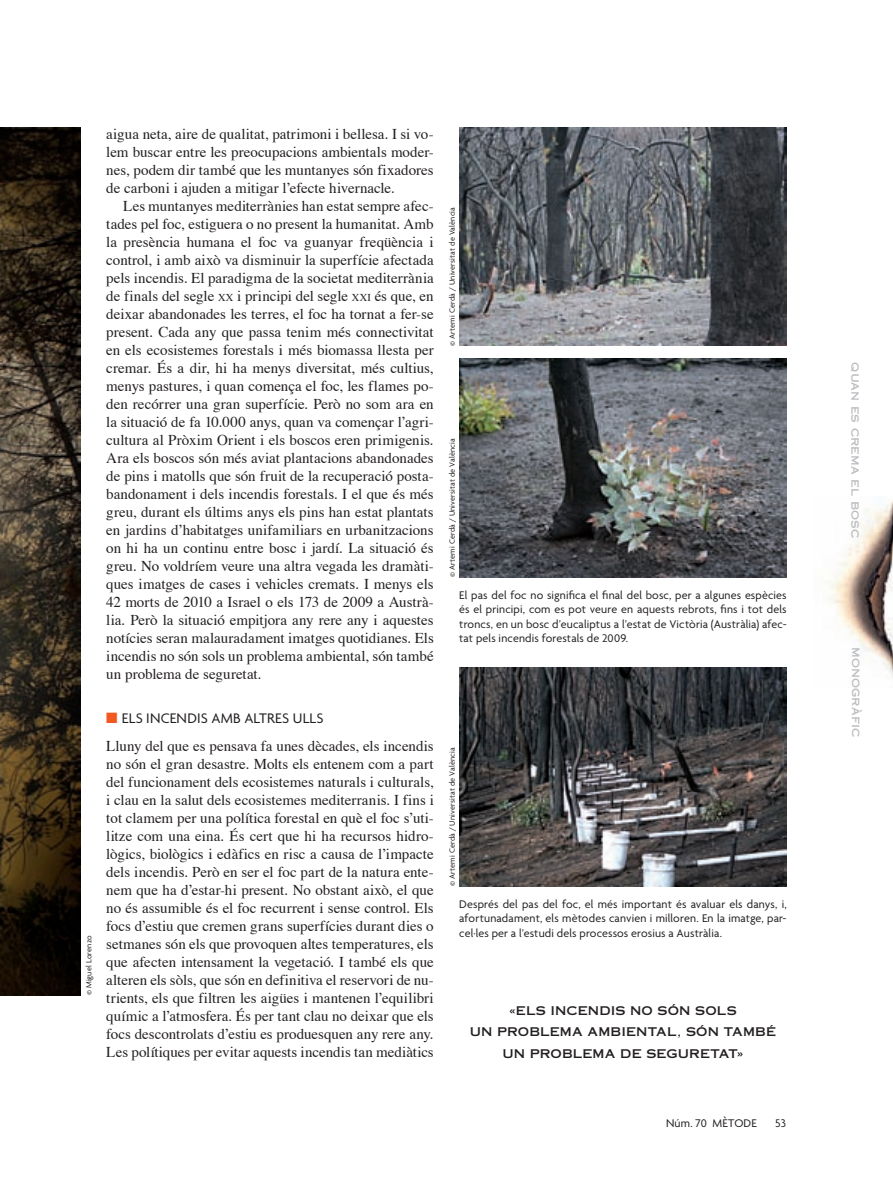
<style>
.page{position:relative;width:893px;height:1191px;background:#fff}
.page>*{position:absolute;margin:0;border:0;box-sizing:border-box;transform-origin:0 0}
.t1{font:15px/18px "Times";color:#231f20;text-align:justify}
.t2{font:15px "Agenda";letter-spacing:.015em;color:#231f20}
.t3{font:12px/14.2px "Agenda";letter-spacing:.015em;color:#231f20;text-align:justify}
.t4{font:12px/21.8px "Copperplate Thirty One AB";letter-spacing:.01em;color:#231f20;text-align:center}
.t5{font:12px "Copperplate Thirty One AB";letter-spacing:.005em;color:#bcbdc0}
.t6{font:8.25px "Agenda";letter-spacing:.02em;color:#231f20}
.s1{font-size:10.5px}
.s2{color:#f15921}
</style>
<div class="page">
<img style="left:826px;top:500px;width:67px;height:178px">
<img style="left:0;top:128px;width:81px;height:867px">
<img style="left:459px;top:128px;width:328px;height:218px">
<img style="left:459px;top:359px;width:328px;height:218px">
<img style="left:459px;top:668px;width:328px;height:218px">
<p class="t6" style="left:85px;top:995px;width:61px;rotate:-90deg">© Miguel Lorenzo</p>
<p class="t1" style="left:106px;top:126px;width:329px">aigua neta, aire de qualitat, patrimoni i bellesa. I si vo&shy;lem buscar entre les preocupacions ambientals moder&shy;nes, podem dir també que les muntanyes són fixadores de carboni i ajuden a mitigar l’efecte hivernacle.</p>
<p class="t1" style="left:106px;top:198px;width:329px;text-indent:17px">Les muntanyes mediterrànies han estat sempre afec&shy;tades pel foc, estiguera o no present la humanitat. Amb la presència humana el foc va guanyar freqüència i control, i amb això va disminuir la superfície afectada pels incendis. El paradigma de la societat mediterrània de finals del segle <span class="s1">XX</span> i principi del segle <span class="s1">XXI</span> és que, en deixar abandonades les terres, el foc ha tornat a fer-se present. Cada any que passa tenim més connectivitat en els ecosistemes forestals i més biomassa llesta per cremar. És a dir, hi ha menys diversitat, més cultius, menys pastures, i quan comença el foc, les flames po&shy;den recórrer una gran superfície. Però no som ara en la situació de fa 10.000 anys, quan va començar l’agri&shy;cultura al Pròxim Orient i els boscos eren primigenis.<br>Ara els boscos són més aviat plantacions abandonades de pins i matolls que són fruit de la recuperació posta&shy;bandonament i dels incendis forestals. I el que és més greu, durant els últims anys els pins han estat plantats en jardins d’habitatges unifamiliars en urbanitzacions on hi ha un continu entre bosc i jardí. La situació és greu. No voldríem veure una altra vegada les dramàti&shy;ques imatges de cases i vehicles cremats. I menys els 42 morts de 2010 a Israel o els 173 de 2009 a Austrà&shy;lia. Però la situació empitjora any rere any i aquestes notícies seran malauradament imatges quotidianes. Els incendis no són sols un problema ambiental, són també un problema de seguretat.</p>
<p class="t2" style="left:106px;top:712px;width:219px"><span class="s2">■</span> ELS INCENDIS AMB ALTRES ULLS</p>
<p class="t1" style="left:106px;top:738px;width:329px">Lluny del que es pensava fa unes dècades, els incendis no són el gran desastre. Molts els entenem com a part del funcionament dels ecosistemes naturals i culturals, i clau en la salut dels ecosistemes mediterranis. I fins i tot clamem per una política forestal en què el foc s’uti&shy;litze com una eina. És cert que hi ha recursos hidro&shy;lògics, biològics i edàfics en risc a causa de l’impacte dels incendis. Però en ser el foc part de la natura ente&shy;nem que ha d’estar-hi present. No obstant això, el que no és assumible és el foc recurrent i sense control. Els focs d’estiu que cremen grans superfícies durant dies o setmanes són els que provoquen altes temperatures, els que afecten intensament la vegetació. I també els que alteren els sòls, que són en definitiva el reservori de nu&shy;trients, els que filtren les aigües i mantenen l’equilibri químic a l’atmosfera. És per tant clau no deixar que els focs descontrolats d’estiu es produesquen any rere any.<br>Les polítiques per evitar aquests incendis tan mediàtics</p>
<p class="t6" style="left:449px;top:346px;width:140px;rotate:-90deg">© Artemi Cerdà / Universitat de València</p>
<p class="t6" style="left:449px;top:577px;width:140px;rotate:-90deg">© Artemi Cerdà / Universitat de València</p>
<p class="t3" style="left:459px;top:589px;width:329px">El pas del foc no significa el final del bosc, per a algunes espècies és el principi, com es pot veure en aquests rebrots, fins i tot dels troncs, en un bosc d’eucaliptus a l’estat de Victòria (Austràlia) afec&shy;tat pels incendis forestals de 2009.</p>
<p class="t6" style="left:449px;top:886px;width:140px;rotate:-90deg">© Artemi Cerdà / Universitat de València</p>
<p class="t3" style="left:459px;top:898px;width:329px">Després del pas del foc, el més important és avaluar els danys, i, afortunadament, els mètodes canvien i milloren. En la imatge, par&shy;cel·les per a l’estudi dels processos erosius a Austràlia.</p>
<p class="t4" style="left:470px;top:999px;width:308px">«ELS INCENDIS NO SÓN SOLS<br>UN PROBLEMA AMBIENTAL, SÓN TAMBÉ<br>UN PROBLEMA DE SEGURETAT»</p>
<p class="t3" style="left:666px;top:1116px;width:92px">Núm. 70 MÈTODE</p>
<p class="t3" style="left:775px;top:1116px;width:12px">53</p>
<p class="t5" style="left:863px;top:362px;width:177px;rotate:90deg">quan es crema el bosc</p>
<p class="t5" style="left:863px;top:647px;width:92px;rotate:90deg">monogràfic</p>
</div>
